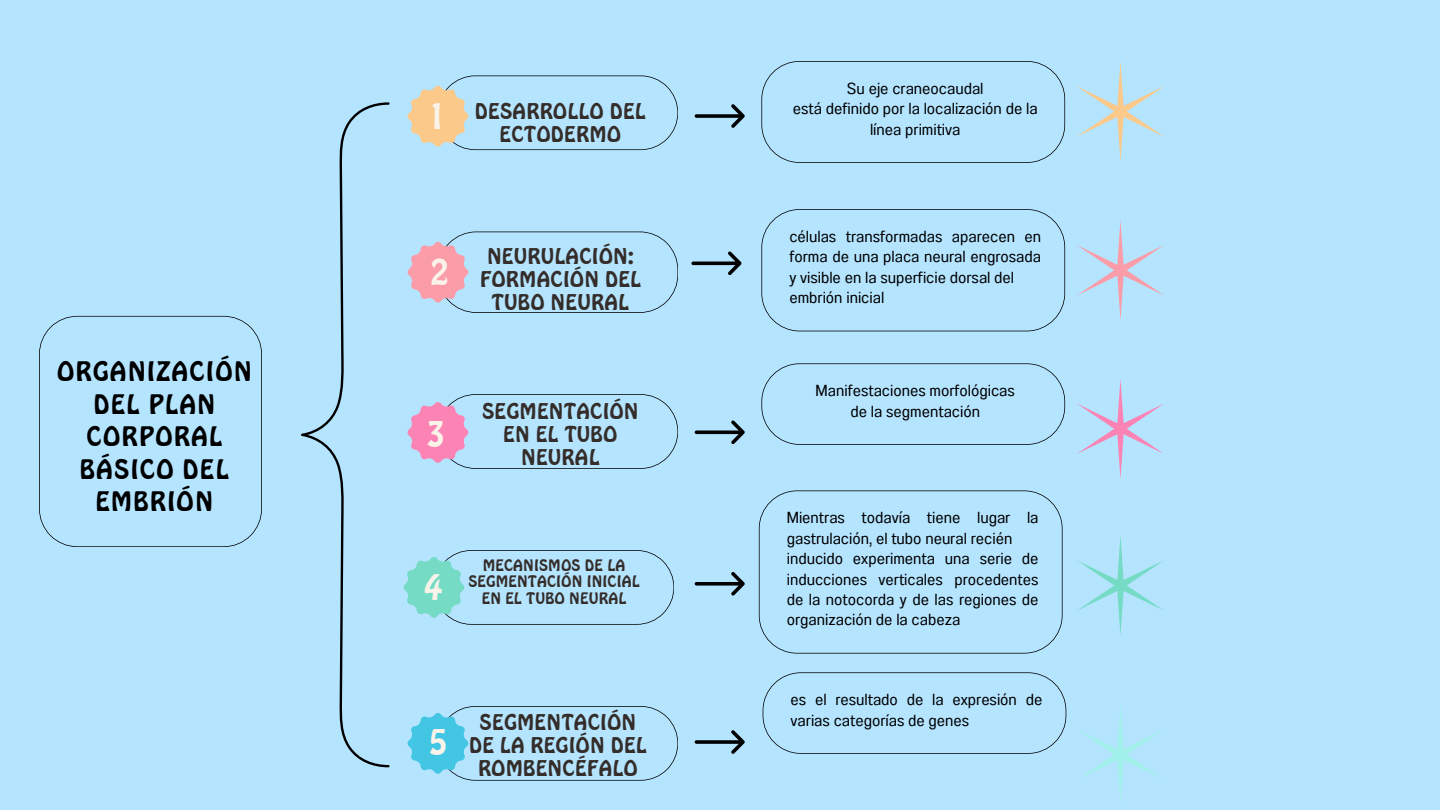
<style>
.page{position:relative;width:1440px;height:810px;background:#b5e4ff}
.page>*{position:absolute;margin:0;border:0;box-sizing:border-box;transform-origin:0 0}
.t1{font:34.6px "Hobo BT";color:#faf3ea}
.t2{font:25.8px/32.7px "Hobo BT";letter-spacing:.03em;color:#000;text-align:center}
.t3{font:20.8px/22.8px "Hobo BT";color:#342d2a;text-align:center}
.t4{font:16px/20.4px "Anantason Wd 87";color:#000;text-align:justify}
.t5{font:15.2px/16.6px "Hobo BT";color:#342d2a;text-align:center}
</style>
<div class="page">
<svg style="left:301px;top:102px;width:89px;height:666px"></svg>
<svg style="left:408px;top:75px;width:270px;height:75px"></svg>
<svg style="left:408px;top:232px;width:270px;height:81px"></svg>
<svg style="left:404px;top:550px;width:270px;height:75px"></svg>
<svg style="left:408px;top:706px;width:270px;height:75px"></svg>
<svg style="left:408px;top:394px;width:270px;height:75px"></svg>
<svg style="left:39px;top:316px;width:223px;height:231px"></svg>
<svg style="left:761px;top:61px;width:304px;height:102px"></svg>
<svg style="left:1077px;top:62px;width:87px;height:99px"></svg>
<svg style="left:1077px;top:221px;width:87px;height:99px"></svg>
<svg style="left:1077px;top:379px;width:87px;height:99px"></svg>
<svg style="left:1078px;top:536px;width:85px;height:99px"></svg>
<svg style="left:1080px;top:707px;width:81px;height:95px"></svg>
<svg style="left:691px;top:251px;width:50px;height:24px"></svg>
<svg style="left:695px;top:104px;width:50px;height:24px"></svg>
<svg style="left:695px;top:420px;width:50px;height:24px"></svg>
<svg style="left:695px;top:572px;width:50px;height:24px"></svg>
<svg style="left:695px;top:730px;width:50px;height:24px"></svg>
<svg style="left:761px;top:209px;width:304px;height:122px"></svg>
<svg style="left:761px;top:363px;width:304px;height:82px"></svg>
<svg style="left:759px;top:490px;width:304px;height:164px"></svg>
<svg style="left:763px;top:672px;width:303px;height:82px"></svg>
<p class="t2" style="left:57px;top:355px;width:197px">ORGANIZACIÓN<br>DEL PLAN</p>
<p class="t2" style="left:80px;top:420px;width:151px">CORPORAL<br>BÁSICO DEL<br>EMBRIÓN</p>
<p class="t1" style="left:427px;top:95px;width:20px">1</p>
<p class="t3" style="left:475px;top:100px;width:173px">DESARROLLO DEL<br>ECTODERMO</p>
<p class="t1" style="left:430px;top:251px;width:20px">2</p>
<p class="t3" style="left:480px;top:245px;width:163px">NEURULACIÓN:<br>FORMACIÓN DEL<br>TUBO NEURAL</p>
<p class="t1" style="left:427px;top:413px;width:20px">3</p>
<p class="t3" style="left:482px;top:400px;width:158px">SEGMENTACIÓN<br>EN EL TUBO<br>NEURAL</p>
<p class="t1" style="left:424px;top:566px;width:20px">4</p>
<p class="t5" style="left:468px;top:557px;width:173px">MECANISMOS DE LA<br>SEGMENTACIÓN INICIAL</p>
<p class="t5" style="left:482px;top:590px;width:146px">EN EL TUBO NEURAL</p>
<p class="t1" style="left:428px;top:721px;width:20px">5</p>
<p class="t3" style="left:469px;top:711px;width:179px">SEGMENTACIÓN<br>DE LA REGIÓN DEL<br>ROMBENCÉFALO</p>
<p class="t4" style="left:847px;top:78px;width:138px">Su eje craneocaudal</p>
<p class="t4" style="left:793px;top:99px;width:246px;text-align:center">está definido por la localización de la línea primitiva</p>
<p class="t4" style="left:789px;top:226px;width:253px">células transformadas aparecen en forma de una placa neural engrosada y visible en la superficie dorsal del</p>
<p class="t4" style="left:789px;top:287px;width:96px">embrión inicial</p>
<p class="t4" style="left:816px;top:380px;width:201px">Manifestaciones morfológicas</p>
<p class="t4" style="left:851px;top:401px;width:131px">de la segmentación</p>
<p class="t4" style="left:787px;top:508px;width:253px">Mientras todavía tiene lugar la gastrulación, el tubo neural recién</p>
<p class="t4" style="left:787px;top:548px;width:253px">inducido experimenta una serie de inducciones verticales procedentes de la notocorda y de las regiones de organización de la cabeza</p>
<p class="t4" style="left:791px;top:689px;width:253px">es el resultado de la expresión de varias categorías de genes</p>
</div>
